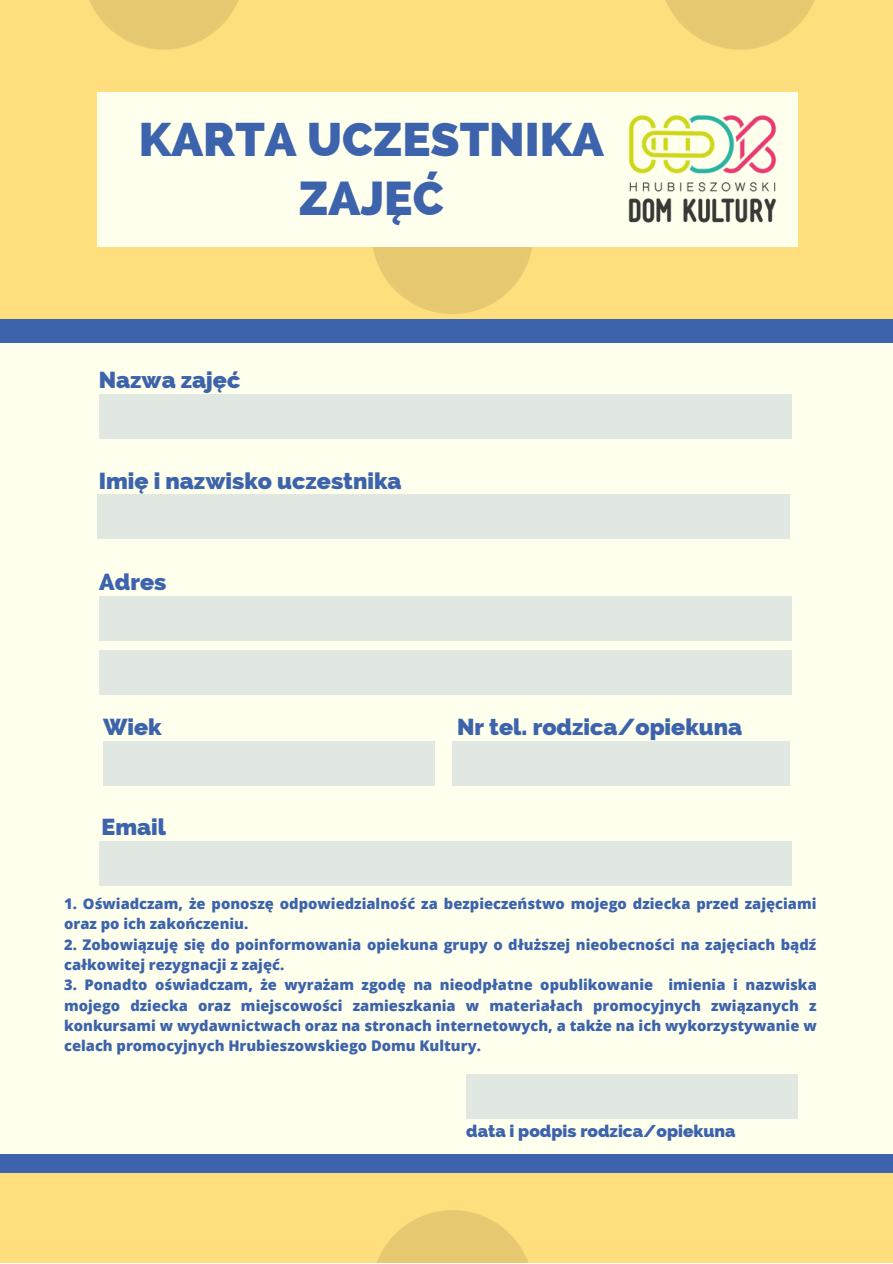
<style>
.page{position:relative;width:893px;height:1264px;background:#fff}
.page>*{position:absolute;margin:0;border:0;box-sizing:border-box;transform-origin:0 0}
.t1{font:800 47.55px "Raleway";color:#3c63ab}
.t2{font:800 47.25px "Raleway";color:#3c63ab}
.t3{font:800 23.1px "Raleway";color:#3c63ab}
.t4{font:800 17.1px "Raleway";color:#3c63ab}
.t5{font:800 14.7px/20.4px "Open Sans";color:#3c63ab}
</style>
<div class="page">
<img style="left:0;top:0;width:892px;height:1262px">
<div style="left:97px;top:93px;width:700px;height:154px;background:#feffec"></div>
<div style="left:0;top:319px;width:892px;height:853px;background:#3c63ab"></div>
<div style="left:0;top:343px;width:892px;height:810px;background:#feffec"></div>
<div style="left:99px;top:394px;width:693px;height:44px;background:#e1e8e2"></div>
<div style="left:99px;top:596px;width:692px;height:44px;background:#e1e8e2"></div>
<div style="left:99px;top:650px;width:692px;height:44px;background:#e1e8e2"></div>
<div style="left:103px;top:741px;width:332px;height:44px;background:#e1e8e2"></div>
<div style="left:452px;top:741px;width:337px;height:44px;background:#e1e8e2"></div>
<div style="left:99px;top:841px;width:692px;height:44px;background:#e1e8e2"></div>
<img style="left:601px;top:79px;width:202px;height:181px">
<div style="left:97px;top:495px;width:692px;height:44px;background:#e1e8e2"></div>
<div style="left:466px;top:1074px;width:331px;height:44px;background:#e1e8e2"></div>
<h2 class="t2" style="left:139px;top:112px;width:466px">KARTA UCZESTNIKA</h2>
<h3 class="t3" style="left:99px;top:366px;width:143px">Nazwa zajęć</h3>
<h1 class="t1" style="left:299px;top:170px;width:146px">ZAJĘĆ</h1>
<h3 class="t3" style="left:99px;top:467px;width:304px">Imię i nazwisko uczestnika</h3>
<h3 class="t3" style="left:99px;top:568px;width:69px">Adres</h3>
<h3 class="t3" style="left:103px;top:713px;width:60px">Wiek</h3>
<h3 class="t3" style="left:457px;top:713px;width:286px">Nr tel. rodzica/opiekuna</h3>
<h3 class="t3" style="left:101px;top:813px;width:66px">Email</h3>
<p class="t5" style="left:64px;top:893px;width:753px">1. Oświadczam, że ponoszę odpowiedzialność za bezpieczeństwo mojego dziecka przed zajęciami oraz po ich zakończeniu.</p>
<p class="t5" style="left:64px;top:933px;width:753px">2. Zobowiązuję się do poinformowania opiekuna grupy o dłuższej nieobecności na zajęciach bądź całkowitej rezygnacji z zajęć.</p>
<p class="t5" style="left:64px;top:974px;width:754px;text-align:justify">3. Ponadto oświadczam, że wyrażam zgodę na nieodpłatne opublikowanie imienia i nazwiska mojego dziecka oraz miejscowości zamieszkania w materiałach promocyjnych związanych z konkursami w wydawnictwach oraz na stronach internetowych, a także na ich wykorzystywanie w celach promocyjnych Hrubieszowskiego Domu Kultury.</p>
<p class="t4" style="left:466px;top:1121px;width:271px">data i podpis rodzica/opiekuna</p>
</div>
